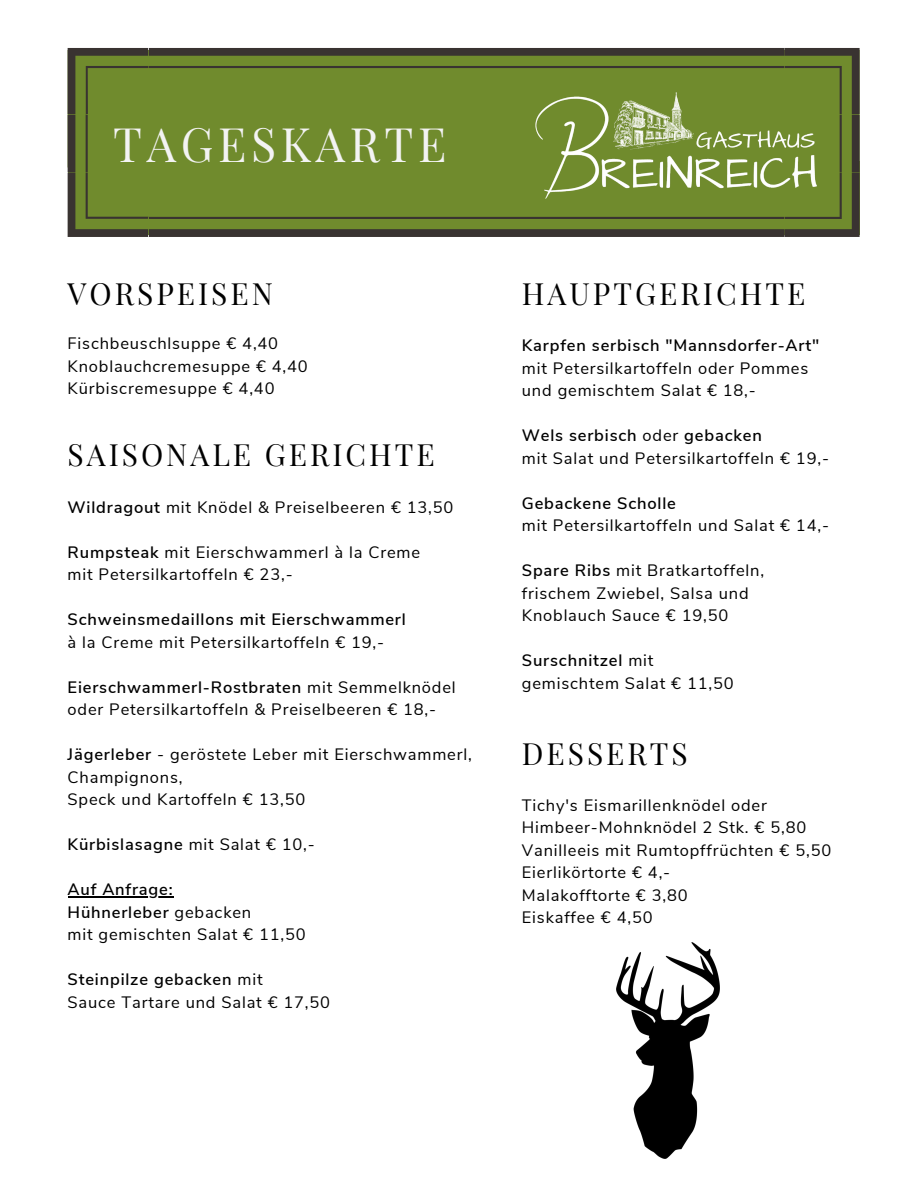
<style>
.page{position:relative;width:918px;height:1188px;background:#fff}
.page>*{position:absolute;margin:0;border:0;box-sizing:border-box;transform-origin:0 0}
.t1{font:46.5px "Playfair Display";letter-spacing:.1em;color:#f3f3f3}
.t2{font:30px "Playfair Display";letter-spacing:.1em;color:#000}
.t3{font:16.5px/22.5px "Nunito Sans";letter-spacing:.05em;color:#000}
.t4{font:600 16.5px "Nunito Sans";letter-spacing:.05em;color:#000}
.s1{font-weight:600}
.s2{font-weight:400}
</style>
<div class="page">
<svg style="left:68px;top:48px;width:792px;height:189px;background:#677c2d"></svg>
<img style="left:530px;top:85px;width:292px;height:115px">
<hr style="left:68px;top:896px;width:106px;height:2px;background:#000">
<img style="left:616px;top:943px;width:103px;height:216px">
<h1 class="t1" style="left:113px;top:112px;width:335px">TAGESKARTE</h1>
<h2 class="t2" style="left:68px;top:272px;width:207px">VORSPEISEN</h2>
<p class="t3" style="left:68px;top:333px;width:242px">Fischbeuschlsuppe € 4,40<br>Knoblauchcremesuppe € 4,40<br>Kürbiscremesuppe € 4,40</p>
<h2 class="t2" style="left:68px;top:433px;width:369px">SAISONALE GERICHTE</h2>
<p class="t3" style="left:68px;top:496px;width:387px"><span class="s1">Wildragout</span> mit Knödel &amp; Preiselbeeren € 13,50</p>
<p class="t3" style="left:68px;top:541px;width:354px"><span class="s1">Rumpsteak</span> mit Eierschwammerl à la Creme mit Petersilkartoffeln € 23,-</p>
<p class="t4" style="left:68px;top:609px;width:340px">Schweinsmedaillons mit Eierschwammerl</p>
<p class="t3" style="left:68px;top:631px;width:318px">à la Creme mit Petersilkartoffeln € 19,-</p>
<p class="t3" style="left:68px;top:676px;width:390px"><span class="s1">Eierschwammerl-Rostbraten</span> mit Semmelknödel oder Petersilkartoffeln &amp; Preiselbeeren € 18,-</p>
<p class="t3" style="left:68px;top:744px;width:406px"><span class="s1">Jägerleber</span> - geröstete Leber mit Eierschwammerl,<br>Champignons,<br>Speck und Kartoffeln € 13,50</p>
<p class="t4" style="left:68px;top:834px;width:249px">Kürbislasagne <span class="s2">mit Salat € 10,-</span></p>
<p class="t3" style="left:68px;top:879px;width:240px"><span class="s1">Auf Anfrage:<br>Hühnerleber</span> gebacken<br>mit gemischten Salat € 11,50</p>
<p class="t3" style="left:68px;top:969px;width:264px"><span class="s1">Steinpilze gebacken</span> mit<br>Sauce Tartare und Salat € 17,50</p>
<h2 class="t2" style="left:522px;top:272px;width:285px">HAUPTGERICHTE</h2>
<p class="t4" style="left:522px;top:335px;width:299px">Karpfen serbisch "Mannsdorfer-Art"</p>
<p class="t3" style="left:522px;top:357px;width:288px">mit Petersilkartoffeln oder Pommes und gemischtem Salat € 18,-</p>
<p class="t3" style="left:522px;top:425px;width:309px"><span class="s1">Wels serbisch</span> oder <span class="s1">gebacken<br></span>mit Salat und Petersilkartoffeln € 19,-</p>
<p class="t4" style="left:522px;top:492px;width:156px">Gebackene Scholle</p>
<p class="t3" style="left:522px;top:515px;width:309px">mit Petersilkartoffeln und Salat € 14,-</p>
<p class="t3" style="left:522px;top:560px;width:244px"><span class="s1">Spare Ribs</span> mit Bratkartoffeln, frischem Zwiebel, Salsa und<br>Knoblauch Sauce € 19,50</p>
<p class="t3" style="left:522px;top:650px;width:213px"><span class="s1">Surschnitzel</span> mit gemischtem Salat € 11,50</p>
<h2 class="t2" style="left:522px;top:733px;width:167px">DESSERTS</h2>
<p class="t3" style="left:522px;top:794px;width:311px">Tichy's Eismarillenknödel oder<br>Himbeer-Mohnknödel 2 Stk. € 5,80<br>Vanilleeis mit Rumtopffrüchten € 5,50<br>Eierlikörtorte € 4,-<br>Malakofftorte € 3,80<br>Eiskaffee € 4,50</p>
</div>
